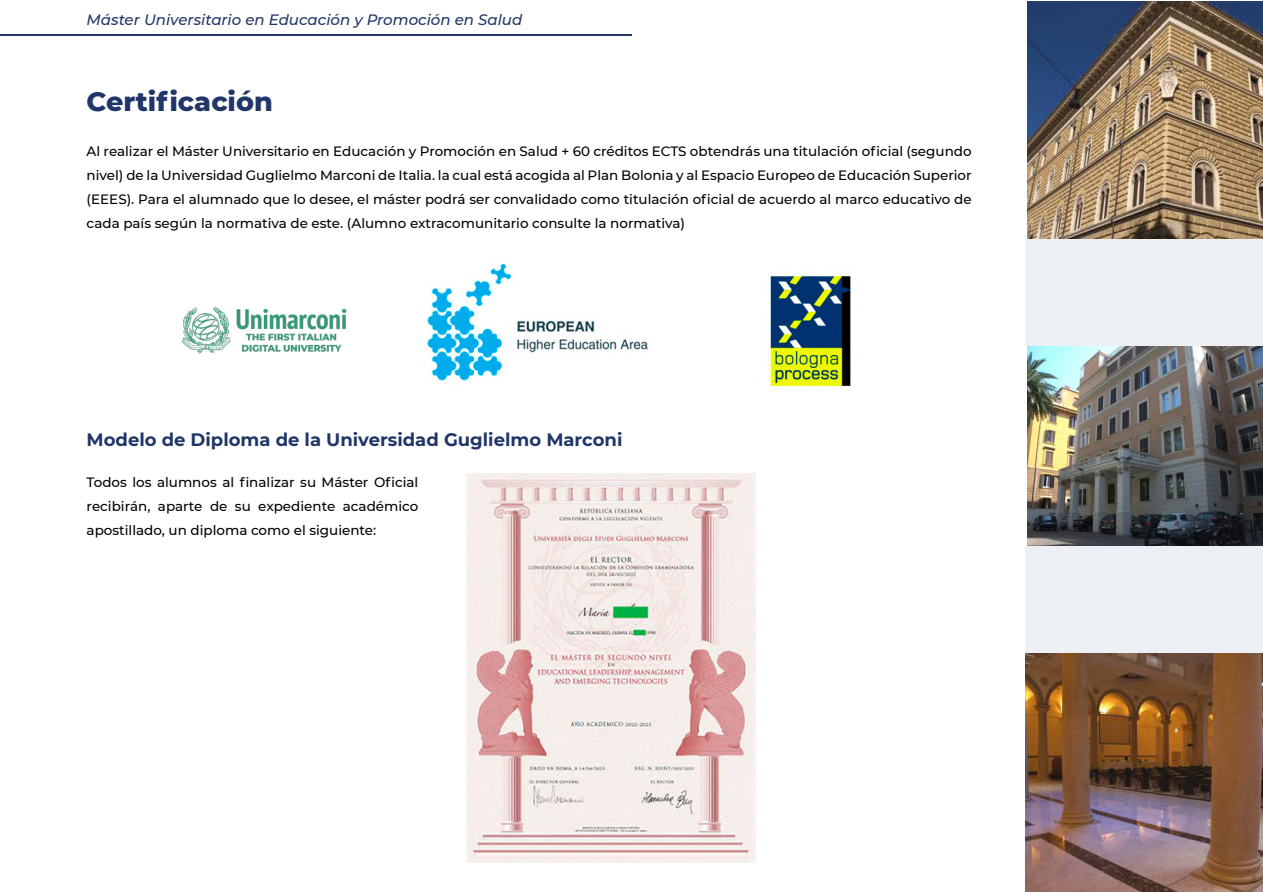
<style>
.page{position:relative;width:1263px;height:893px;background:#fff}
.page>*{position:absolute;margin:0;border:0;box-sizing:border-box;transform-origin:0 0}
.t1{font:800 27px "Montserrat";color:#203668}
.t2{font:700 18px "Montserrat";color:#203668}
.t3{font:italic 500 15px "Montserrat";color:#203668}
.t4{font:500 13.5px/24px "Montserrat";color:#000;text-align:justify}
</style>
<div class="page">
<hr style="left:0;top:34px;width:631px;height:2px;background:#203668">
<img style="left:1027px;top:1px;width:236px;height:238px">
<img style="left:1027px;top:346px;width:236px;height:201px">
<img style="left:425px;top:263px;width:426px;height:123px">
<img style="left:181px;top:307px;width:166px;height:47px">
<img style="left:1026px;top:653px;width:237px;height:239px">
<div style="left:1026px;top:239px;width:237px;height:107px;background:#ecf0f4"></div>
<div style="left:1026px;top:547px;width:237px;height:106px;background:#ecf0f4"></div>
<img style="left:467px;top:473px;width:290px;height:390px">
<p class="t3" style="left:87px;top:9px;width:437px">Máster Universitario en Educación y Promoción en Salud</p>
<h1 class="t1" style="left:87px;top:82px;width:188px">Certificación</h1>
<p class="t4" style="left:87px;top:139px;width:886px">Al realizar el Máster Universitario en Educación y Promoción en Salud + 60 créditos ECTS obtendrás una titulación oficial (segundo nivel) de la Universidad Guglielmo Marconi de Italia. la cual está acogida al Plan Bolonia y al Espacio Europeo de Educación Superior (EEES). Para el alumnado que lo desee, el máster podrá ser convalidado como titulación oficial de acuerdo al marco educativo de cada país según la normativa de este. (Alumno extracomunitario consulte la normativa)</p>
<h2 class="t2" style="left:87px;top:427px;width:537px">Modelo de Diploma de la Universidad Guglielmo Marconi</h2>
<p class="t4" style="left:87px;top:469px;width:333px">Todos los alumnos al finalizar su Máster Oficial recibirán, aparte de su expediente académico apostillado, un diploma como el siguiente:</p>
</div>
